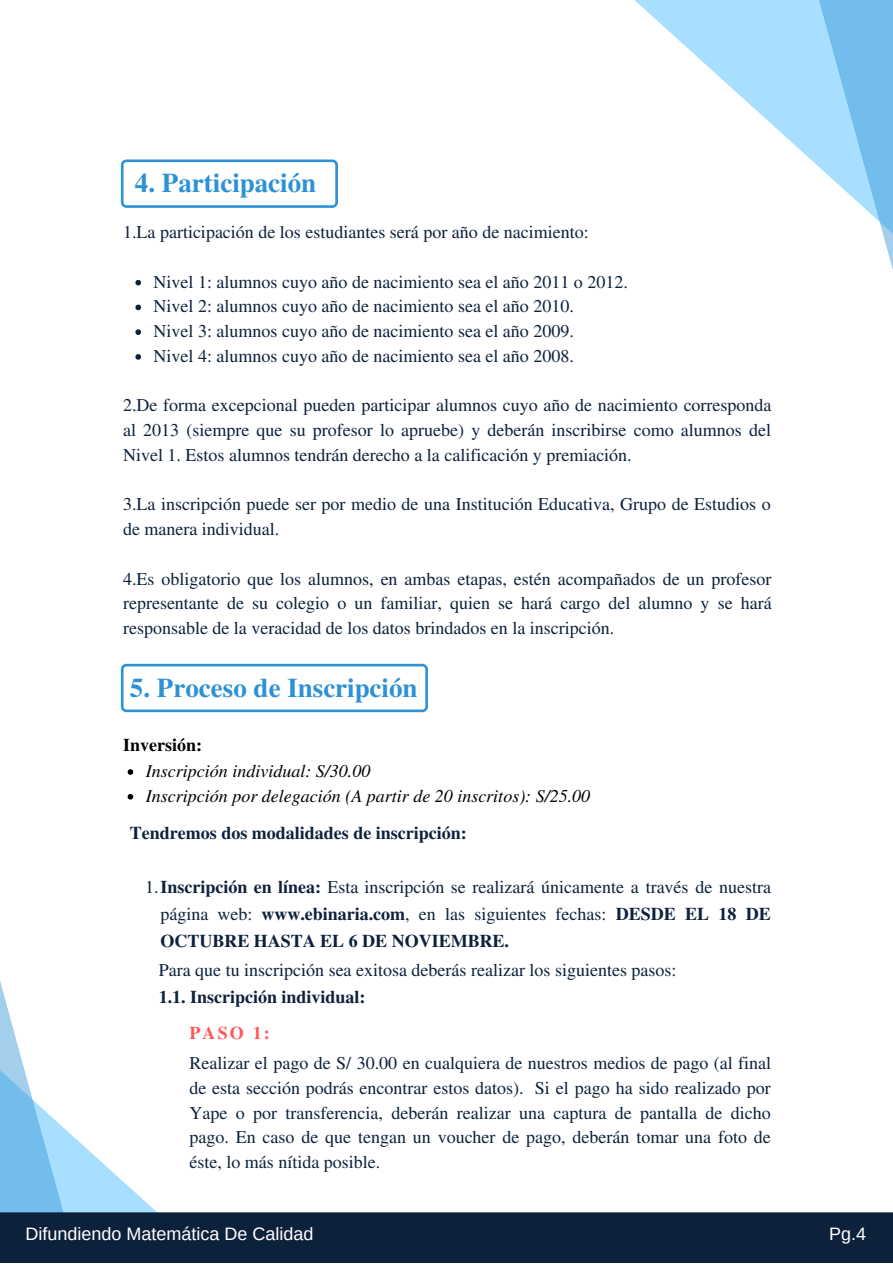
<style>
.page{position:relative;width:893px;height:1264px;background:#fff}
.page>*{position:absolute;margin:0;border:0;box-sizing:border-box;transform-origin:0 0}
.t1{font:700 27px "Free Serif";color:#2c92d5}
.t2{font:18px/24.8px "Free Serif";color:#0d213b;text-align:justify}
.t3{font:italic 18px/24.8px "Free Serif";color:#000}
.t4{font:700 18px "Free Serif";color:#0d213b}
.t5{font:18px "Arimo";color:#fff}
.t6{font:700 18px "Free Serif";color:#000}
.t7{font:700 18px "Free Serif";color:#ff5757}
.s1{font-weight:700}
</style>
<div class="page">
<svg style="left:95px;top:1156px;width:62px;height:56px"></svg>
<svg style="left:0;top:981px;width:95px;height:231px"></svg>
<div style="left:0;top:1212px;width:892px;height:50px;background:#0d213b"></div>
<svg style="left:634px;top:0;width:168px;height:152px"></svg>
<svg style="left:802px;top:0;width:90px;height:266px"></svg>
<svg style="left:121px;top:159px;width:217px;height:49px"></svg>
<svg style="left:135px;top:280px;width:6px;height:5px"></svg>
<svg style="left:135px;top:304px;width:6px;height:6px"></svg>
<svg style="left:135px;top:329px;width:6px;height:6px"></svg>
<svg style="left:135px;top:354px;width:6px;height:6px"></svg>
<svg style="left:121px;top:663px;width:307px;height:49px"></svg>
<svg style="left:128px;top:769px;width:5px;height:5px"></svg>
<svg style="left:128px;top:794px;width:5px;height:5px"></svg>
<h1 class="t1" style="left:135px;top:168px;width:183px">4. Participación</h1>
<p class="t2" style="left:123px;top:220px;width:467px">1.La participación de los estudiantes será por año de nacimiento:</p>
<p class="t2" style="left:154px;top:270px;width:476px;text-align:left">Nivel 1: alumnos cuyo año de nacimiento sea el año 2011 o 2012.<br>Nivel 2: alumnos cuyo año de nacimiento sea el año 2010.<br>Nivel 3: alumnos cuyo año de nacimiento sea el año 2009.<br>Nivel 4: alumnos cuyo año de nacimiento sea el año 2008.</p>
<p class="t2" style="left:123px;top:393px;width:650px">2.De forma excepcional pueden participar alumnos cuyo año de nacimiento corresponda al 2013 (siempre que su profesor lo apruebe) y deberán inscribirse como alumnos del Nivel 1. Estos alumnos tendrán derecho a la calificación y premiación.</p>
<p class="t2" style="left:123px;top:492px;width:649px">3.La inscripción puede ser por medio de una Institución Educativa, Grupo de Estudios o de manera individual.</p>
<p class="t2" style="left:123px;top:567px;width:650px">4.Es obligatorio que los alumnos, en ambas etapas, estén acompañados de un profesor representante de su colegio o un familiar, quien se hará cargo del alumno y se hará responsable de la veracidad de los datos brindados en la inscripción.</p>
<h1 class="t1" style="left:130px;top:672px;width:289px">5. Proceso de Inscripción</h1>
<p class="t6" style="left:123px;top:735px;width:80px">Inversión:</p>
<p class="t3" style="left:146px;top:759px;width:446px">Inscripción individual: S/30.00<br>Inscripción por delegación (A partir de 20 inscritos): S/25.00</p>
<p class="t4" style="left:130px;top:823px;width:338px">Tendremos dos modalidades de inscripción:</p>
<p class="t2" style="left:160px;top:874px;width:612px;line-height:27px;text-indent:-15px">1.<span class="s1">Inscripción en línea:</span> Esta inscripción se realizará únicamente a través de nuestra página web: <span class="s1">www.ebinaria.com</span>, en las siguientes fechas: <span class="s1">DESDE EL 18 DE OCTUBRE HASTA EL 6 DE NOVIEMBRE.</span></p>
<p class="t2" style="left:159px;top:958px;width:519px">Para que tu inscripción sea exitosa deberás realizar los siguientes pasos:</p>
<p class="t4" style="left:159px;top:987px;width:208px">1.1. Inscripción individual:</p>
<p class="t7" style="left:189px;top:1022px;width:82px">PASO 1:</p>
<p class="t2" style="left:189px;top:1051px;width:583px">Realizar el pago de S/ 30.00 en cualquiera de nuestros medios de pago (al final de esta sección podrás encontrar estos datos). Si el pago ha sido realizado por Yape o por transferencia, deberán realizar una captura de pantalla de dicho pago. En caso de que tengan un voucher de pago, deberán tomar una foto de éste, lo más nítida posible.</p>
<p class="t5" style="left:26px;top:1223px;width:289px">Difundiendo Matemática De Calidad</p>
<p class="t5" style="left:829px;top:1223px;width:38px">Pg.4</p>
</div>
